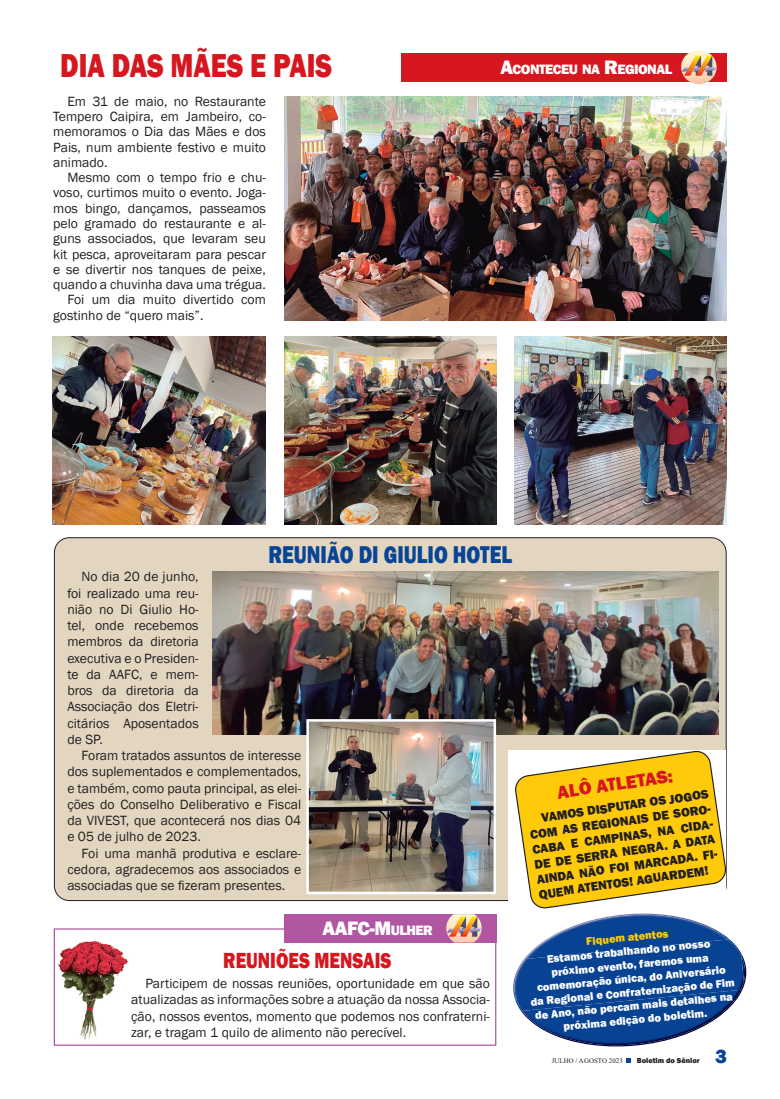
<style>
.page{position:relative;width:780px;height:1099px;background:#fff}
.page>*{position:absolute;margin:0;border:0;box-sizing:border-box;transform-origin:0 0}
.t1{font:800 34.12px "Franklin Gothic";color:#d7171f;scale:.8 1}
.t2{font:800 25px "Franklin Gothic";color:#094594;scale:.8 1}
.t3{font:800 22.5px "Franklin Gothic";color:#d7171f;scale:.8 1}
.t4{font:800 20px "Franklin Gothic";color:#fff}
.t5{font:800 20px "Franklin Gothic";color:#094594}
.t6{font:800 18.62px "Franklin Gothic";color:#d7171f}
.t7{font:800 14px "Franklin Gothic";letter-spacing:-.035em;color:#fff}
.t8{font:13.75px/16.2px "Franklin Gothic";color:#231f20;text-align:justify}
.t9{font:800 12.75px/15.1px "Franklin Gothic";color:#231f20}
.t10{font:800 11.25px/13.8px "Franklin Gothic";color:#fff;text-align:center}
.t11{font:800 11.25px "Franklin Gothic";color:#feca0a}
.t12{font:800 7.5px "Franklin Gothic";color:#231f20}
.t13{font:6.88px "Times New Roman";letter-spacing:.01em;color:#231f20}
.s1{font-size:20px}
.s2{font-size:14px}
</style>
<div class="page">
<svg style="left:626px;top:1058px;width:4px;height:4px"></svg>
<div style="left:54px;top:537px;width:672px;height:363px;background:#e3d6c1;border-radius:15px"></div>
<div style="left:401px;top:53px;width:325px;height:29px;background:#d7171f"></div>
<img style="left:681px;top:50px;width:35px;height:34px">
<div style="left:283px;top:914px;width:213px;height:28px;background:#b157a2"></div>
<img style="left:446px;top:914px;width:35px;height:28px">
<img style="left:58px;top:941px;width:70px;height:99px">
<img style="left:284px;top:97px;width:442px;height:224px">
<img style="left:284px;top:336px;width:212px;height:188px">
<img style="left:52px;top:336px;width:214px;height:188px">
<img style="left:514px;top:336px;width:212px;height:188px">
<img style="left:213px;top:571px;width:505px;height:163px">
<img style="left:309px;top:722px;width:184px;height:169px">
<div style="left:306px;top:719px;width:190px;height:175px;border:2px solid #fff"></div>
<img style="left:547px;top:913px;width:182px;height:26px">
<img style="left:521px;top:959px;width:225px;height:87px">
<img style="left:513px;top:939px;width:231px;height:71px">
<div style="left:508px;top:750px;width:218px;height:152px;background:#fff"></div>
<svg style="left:515px;top:750px;width:211px;height:158px"></svg>
<h1 class="t1" style="left:60px;top:43px;width:341px">DIA DAS MÃES E PAIS</h1>
<p class="t8" style="left:53px;top:94px;width:214px;line-height:15.2px;text-indent:14px">Em 31 de maio, no Restaurante Tempero Caipira, em Jambeiro, co&shy;memoramos o Dia das Mães e dos Pais, num ambiente festivo e muito animado.</p>
<p class="t8" style="left:67px;top:170px;width:200px">Mesmo com o tempo frio e chu-</p>
<p class="t8" style="left:53px;top:185px;width:214px">voso, curtimos muito o evento. Joga-</p>
<p class="t8" style="left:53px;top:200px;width:214px">mos bingo, dançamos, passeamos</p>
<p class="t8" style="left:53px;top:215px;width:214px">pelo gramado do restaurante e al-</p>
<p class="t8" style="left:53px;top:231px;width:214px">guns associados, que levaram seu</p>
<p class="t8" style="left:53px;top:246px;width:214px">kit pesca, aproveitaram para pescar</p>
<p class="t8" style="left:53px;top:261px;width:214px">e se divertir nos tanques de peixe,</p>
<p class="t8" style="left:53px;top:276px;width:214px">quando a chuvinha dava uma trégua.</p>
<p class="t8" style="left:67px;top:292px;width:200px">Foi um dia muito divertido com</p>
<p class="t8" style="left:53px;top:307px;width:152px">gostinho de “quero mais”.</p>
<p class="t7" style="left:500px;top:60px;width:173px"><span class="s1">A</span>CONTECEU NA <span class="s1">R</span>EGIONAL</p>
<h2 class="t2" style="left:268px;top:539px;width:306px">REUNIÃO DI GIULIO HOTEL</h2>
<p class="t8" style="left:67px;top:569px;width:133px;text-indent:14px">No dia 20 de junho, foi realizado uma reu&shy;nião no Di Giulio Ho&shy;tel, onde recebemos membros da diretoria executiva e o Presiden&shy;te da AAFC, e mem&shy;bros da diretoria da Associação dos Eletri&shy;citários Aposentados de SP.</p>
<p class="t8" style="left:67px;top:747px;width:235px;text-indent:14px">Foram tratados assuntos de interesse dos suplementados e complementados, e também, como pauta principal, as elei&shy;ções do Conselho Deliberativo e Fiscal da VIVEST, que acontecerá nos dias 04 e 05 de julho de 2023.</p>
<p class="t8" style="left:67px;top:845px;width:235px;text-indent:14px">Foi uma manhã produtiva e esclare&shy;cedora, agradecemos aos associados e associadas que se fizeram presentes.</p>
<h3 class="t4" style="left:322px;top:915px;width:112px">AAFC-M<span class="s2">ULHER</span></h3>
<h3 class="t3" style="left:223px;top:946px;width:212px">REUNIÕES MENSAIS</h3>
<p class="t8" style="left:131px;top:975px;width:360px;text-indent:14px">Participem de nossas reuniões, oportunidade em que são atualizadas as informações sobre a atuação da nossa Associa&shy;ção, nossos eventos, momento que podemos nos confraterni&shy;zar, e tragam 1 quilo de alimento não perecível.</p>
<h3 class="t6" style="left:555px;top:780px;width:118px;rotate:-8deg">ALÔ ATLETAS:</h3>
<p class="t9" style="left:527px;top:811px;width:187px;text-indent:13px;rotate:-8deg">VAMOS DISPUTAR OS JOGOS<br>COM AS REGIONAIS DE SORO-<br>CABA E CAMPINAS, NA CIDA-<br>DE DE SERRA NEGRA. A DATA<br>AINDA NÃO FOI MARCADA. FI-<br>QUEM ATENTOS! AGUARDEM!</p>
<p class="t11" style="left:585px;top:933px;width:84px;rotate:-5deg">Fiquem atentos</p>
<p class="t10" style="left:526px;top:953px;width:206px;rotate:-5deg">Estamos trabalhando no nosso próximo evento, faremos uma comemoração única, do Aniversário da Regional e Confraternização de Fim de Ano, não percam mais detalhes na próxima edição do boletim.</p>
<p class="t13" style="left:551px;top:1055px;width:73px">JULHO / AGOSTO 2023</p>
<p class="t12" style="left:636px;top:1055px;width:64px">Boletim do Sênior</p>
<h3 class="t5" style="left:715px;top:1043px;width:13px">3</h3>
</div>
